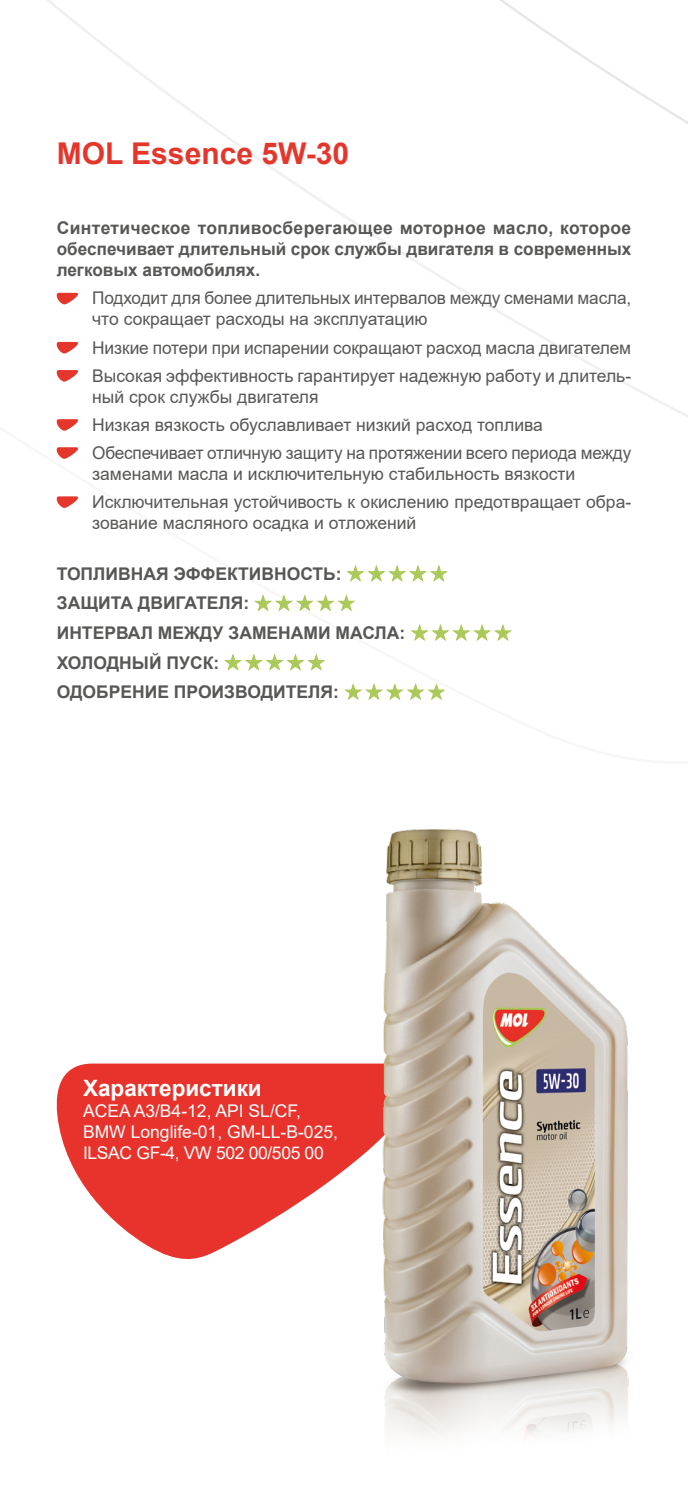
<style>
.page{position:relative;width:688px;height:1489px;background:#fff}
.page>*{position:absolute;margin:0;border:0;box-sizing:border-box;transform-origin:0 0}
.t1{font:700 30px "Arial";color:#e5362c}
.t2{font:700 22.5px "Arial";color:#fff}
.t3{font:17.5px/28px "Arial";color:#575756}
.t4{font:700 17.5px/29.5px "Arial";color:#575756;text-align:justify}
.t5{font:17.5px/21px "Arial";color:#fff}
</style>
<div class="page">
<svg style="left:500px;top:0;width:187px;height:124px"></svg>
<svg style="left:57px;top:293px;width:21px;height:12px"></svg>
<svg style="left:57px;top:342px;width:21px;height:12px"></svg>
<svg style="left:57px;top:370px;width:21px;height:12px"></svg>
<svg style="left:57px;top:419px;width:21px;height:12px"></svg>
<svg style="left:57px;top:447px;width:21px;height:12px"></svg>
<svg style="left:57px;top:496px;width:21px;height:12px"></svg>
<svg style="left:56px;top:1063px;width:305px;height:196px;fill:#e7332c"></svg>
<img style="left:361px;top:829px;width:268px;height:607px">
<svg style="left:346px;top:564px;width:102px;height:18px"></svg>
<svg style="left:254px;top:594px;width:102px;height:18px"></svg>
<svg style="left:410px;top:624px;width:102px;height:17px"></svg>
<svg style="left:224px;top:653px;width:102px;height:18px"></svg>
<svg style="left:344px;top:683px;width:102px;height:17px"></svg>
<h1 class="t1" style="left:57px;top:132px;width:294px">MOL Essence 5W-30</h1>
<p class="t4" style="left:57px;top:218px;width:576px;line-height:21px">Синтетическое топливосберегающее моторное масло, которое обеспечивает длительный срок службы двигателя в современных легковых автомобилях.</p>
<p class="t3" style="left:92px;top:288px;width:540px;line-height:21px">Подходит для более длительных интервалов между сменами масла, что сокращает расходы на эксплуатацию</p>
<p class="t3" style="left:92px;top:333px;width:540px">Низкие потери при испарении сокращают расход масла двигателем<br>Высокая эффективность гарантирует надежную работу и длитель-</p>
<p class="t3" style="left:92px;top:382px;width:540px">ный срок службы двигателя<br>Низкая вязкость обуславливает низкий расход топлива<br>Обеспечивает отличную защиту на протяжении всего периода между</p>
<p class="t3" style="left:92px;top:459px;width:540px">заменами масла и исключительную стабильность вязкости<br>Исключительная устойчивость к окислению предотвращает обра-</p>
<p class="t3" style="left:92px;top:508px;width:325px">зование масляного осадка и отложений</p>
<p class="t4" style="left:57px;top:559px;width:350px;text-align:left">ТОПЛИВНАЯ ЭФФЕКТИВНОСТЬ:<br>ЗАЩИТА ДВИГАТЕЛЯ:<br>ИНТЕРВАЛ МЕЖДУ ЗАМЕНАМИ МАСЛА:<br>ХОЛОДНЫЙ ПУСК:<br>ОДОБРЕНИЕ ПРОИЗВОДИТЕЛЯ:</p>
<p class="t2" style="left:83px;top:1072px;width:180px">Характеристики</p>
<p class="t5" style="left:83px;top:1100px;width:256px">ACEA A3/B4-12, API SL/CF,<br>BMW Longlife-01, GM-LL-B-025,<br>ILSAC GF-4, VW 502 00/505 00</p>
</div>
